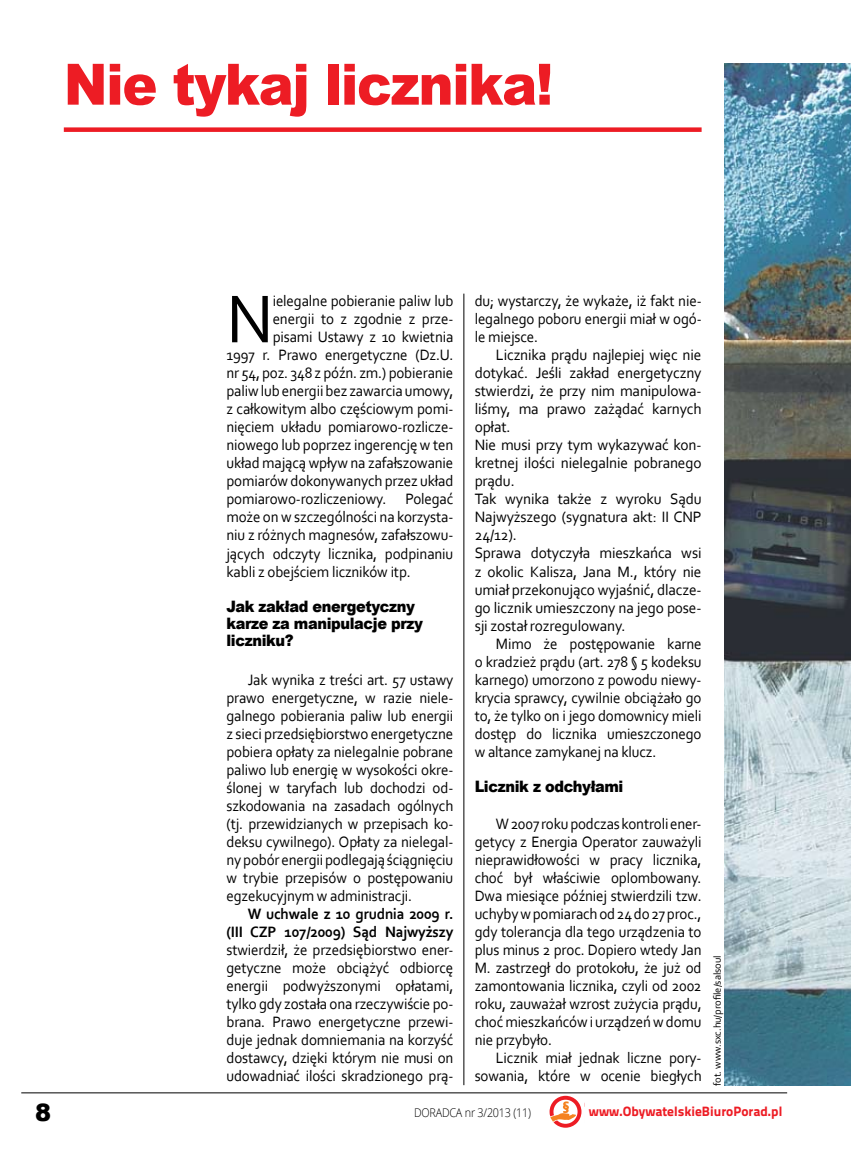
<style>
.page{position:relative;width:851px;height:1149px;background:#fff}
.page>*{position:absolute;margin:0;border:0;box-sizing:border-box;transform-origin:0 0}
.t1{font:70.8px "Corbel";color:#000;scale:.95 1}
.t2{font:900 57px "Arial";letter-spacing:-.025em;color:#ed1c24;scale:.92 1}
.t3{font:900 24px "Arial";color:#000}
.t4{font:15.75px/18px "Corbel";letter-spacing:-.01em;color:#000;text-align:justify;scale:.95 1}
.t5{font:15.75px/18px "Corbel";letter-spacing:-.01em;color:#000}
.t6{font:900 15.75px/17.2px "Arial";letter-spacing:-.025em;color:#000;scale:.92 1}
.t7{font:700 15.75px/18px "Corbel";letter-spacing:-.01em;color:#000;text-align:right;scale:.95 1}
.t8{font:800 13.5px "Titillium Text 22 L";color:#ed1c24}
.t9{font:300 12px "Open Sans";letter-spacing:-.02em;color:#000;scale:.9 1}
.t10{font:10.5px "Corbel";letter-spacing:-.01em;color:#000}
</style>
<div class="page">
<hr style="left:21px;top:1092px;width:766px;height:1px;background:#000">
<svg style="left:549px;top:1095px;width:32px;height:32px"></svg>
<div style="left:64px;top:127px;width:637px;height:5px;background:#ed1c24"></div>
<hr style="left:463px;top:293px;width:1px;height:791px;background:#000">
<img style="left:724px;top:64px;width:126px;height:1020px">
<h2 class="t2" style="left:64px;top:43px;width:533px">Nie tykaj licznika!</h2>
<h1 class="t1" style="left:226px;top:275px;width:51px">N</h1>
<p class="t4" style="left:273px;top:291px;width:192px">ielegalne pobieranie paliw lub</p>
<p class="t4" style="left:273px;top:309px;width:192px">energii to z zgodnie z prze-</p>
<p class="t4" style="left:273px;top:327px;width:192px">pisami Ustawy z 10 kwietnia</p>
<p class="t4" style="left:226px;top:345px;width:240px">1997 r. Prawo energetyczne (Dz.U.</p>
<p class="t4" style="left:226px;top:363px;width:240px">nr 54, poz. 348 z późn. zm.) pobieranie</p>
<p class="t4" style="left:226px;top:381px;width:240px">paliw lub energii bez zawarcia umowy,</p>
<p class="t4" style="left:226px;top:399px;width:240px">z całkowitym albo częściowym pomi-</p>
<p class="t4" style="left:226px;top:417px;width:240px">nięciem układu pomiarowo-rozlicze-</p>
<p class="t4" style="left:226px;top:435px;width:240px">niowego lub poprzez ingerencję w ten</p>
<p class="t4" style="left:226px;top:453px;width:240px">układ mającą wpływ na zafałszowanie</p>
<p class="t4" style="left:226px;top:471px;width:240px">pomiarów dokonywanych przez układ</p>
<p class="t4" style="left:226px;top:489px;width:240px">pomiarowo-rozliczeniowy. Polegać</p>
<p class="t4" style="left:226px;top:507px;width:240px">może on w szczególności na korzysta-</p>
<p class="t4" style="left:226px;top:525px;width:240px">niu z różnych magnesów, zafałszowu-</p>
<p class="t4" style="left:226px;top:543px;width:240px">jących odczyty licznika, podpinaniu</p>
<p class="t4" style="left:226px;top:561px;width:195px">kabli z obejściem liczników itp.</p>
<p class="t6" style="left:226px;top:597px;width:215px">Jak zakład energetyczny karze za manipulacje przy liczniku?</p>
<p class="t4" style="left:226px;top:669px;width:240px;text-indent:21px">Jak wynika z treści art. 57 ustawy prawo energetyczne, w razie niele&shy;galnego pobierania paliw lub energii z sieci przedsiębiorstwo energetyczne pobiera opłaty za nielegalnie pobrane paliwo lub energię w wysokości okre&shy;ślonej w taryfach lub dochodzi od&shy;szkodowania na zasadach ogólnych (tj. przewidzianych w przepisach ko&shy;deksu cywilnego). Opłaty za nielegal&shy;ny pobór energii podlegają ściągnięciu w trybie przepisów o postępowaniu egzekucyjnym w administracji.</p>
<p class="t7" style="left:226px;top:903px;width:240px">W uchwale z 10 grudnia 2009 r.<br>(III CZP 107/2009) Sąd Najwyższy</p>
<p class="t4" style="left:226px;top:939px;width:240px">stwierdził, że przedsiębiorstwo ener&shy;getyczne może obciążyć odbiorcę energii podwyższonymi opłatami, tylko gdy została ona rzeczywiście po&shy;brana. Prawo energetyczne przewi&shy;duje jednak domniemania na korzyść dostawcy, dzięki którym nie musi on udowadniać ilości skradzionego prą-</p>
<p class="t4" style="left:474px;top:291px;width:240px">du; wystarczy, że wykaże, iż fakt nie&shy;legalnego poboru energii miał w ogó&shy;le miejsce.</p>
<p class="t5" style="left:474px;top:345px;width:228px;text-indent:21px">Licznika prądu najlepiej więc nie dotykać. Jeśli zakład energetyczny stwierdzi, że przy nim manipulowa&shy;liśmy, ma prawo zażądać karnych opłat.<br>Nie musi przy tym wykazywać kon&shy;kretnej ilości nielegalnie pobranego prądu.<br>Tak wynika także z wyroku Sądu<br>Najwyższego (sygnatura akt: II CNP<br>24/12).<br>Sprawa dotyczyła mieszkańca wsi z okolic Kalisza, Jana M., który nie umiał przekonująco wyjaśnić, dlacze&shy;go licznik umieszczony na jego pose&shy;sji został rozregulowany.</p>
<p class="t4" style="left:474px;top:633px;width:240px;text-indent:21px">Mimo że postępowanie karne o kradzież prądu (art. 278 § 5 kodeksu karnego) umorzono z powodu niewy&shy;krycia sprawcy, cywilnie obciążało go to, że tylko on i jego domownicy mieli dostęp do licznika umieszczonego w altance zamykanej na klucz.</p>
<p class="t6" style="left:474px;top:777px;width:163px">Licznik z odchyłami</p>
<p class="t4" style="left:474px;top:813px;width:240px;text-indent:21px">W 2007 roku podczas kontroli ener&shy;getycy z Energia Operator zauważyli nieprawidłowości w pracy licznika, choć był właściwie oplombowany.<br>Dwa miesiące później stwierdzili tzw. uchyby w pomiarach od 24 do 27 proc., gdy tolerancja dla tego urządzenia to plus minus 2 proc. Dopiero wtedy Jan M. zastrzegł do protokołu, że już od zamontowania licznika, czyli od 2002 roku, zauważał wzrost zużycia prądu, choć mieszkańców i urządzeń w domu nie przybyło.</p>
<p class="t4" style="left:474px;top:1047px;width:240px;text-align:right">Licznik miał jednak liczne pory&shy;sowania, które w ocenie biegłych</p>
<p class="t10" style="left:710px;top:1085px;width:132px;rotate:-90deg">fot. www.sxc.hu/profile/salsoul</p>
<h3 class="t3" style="left:35px;top:1094px;width:18px">8</h3>
<p class="t9" style="left:414px;top:1104px;width:131px">DORADCA nr 3/2013 (11)</p>
<p class="t8" style="left:589px;top:1100px;width:195px">www.ObywatelskieBiuroPorad.pl</p>
</div>
